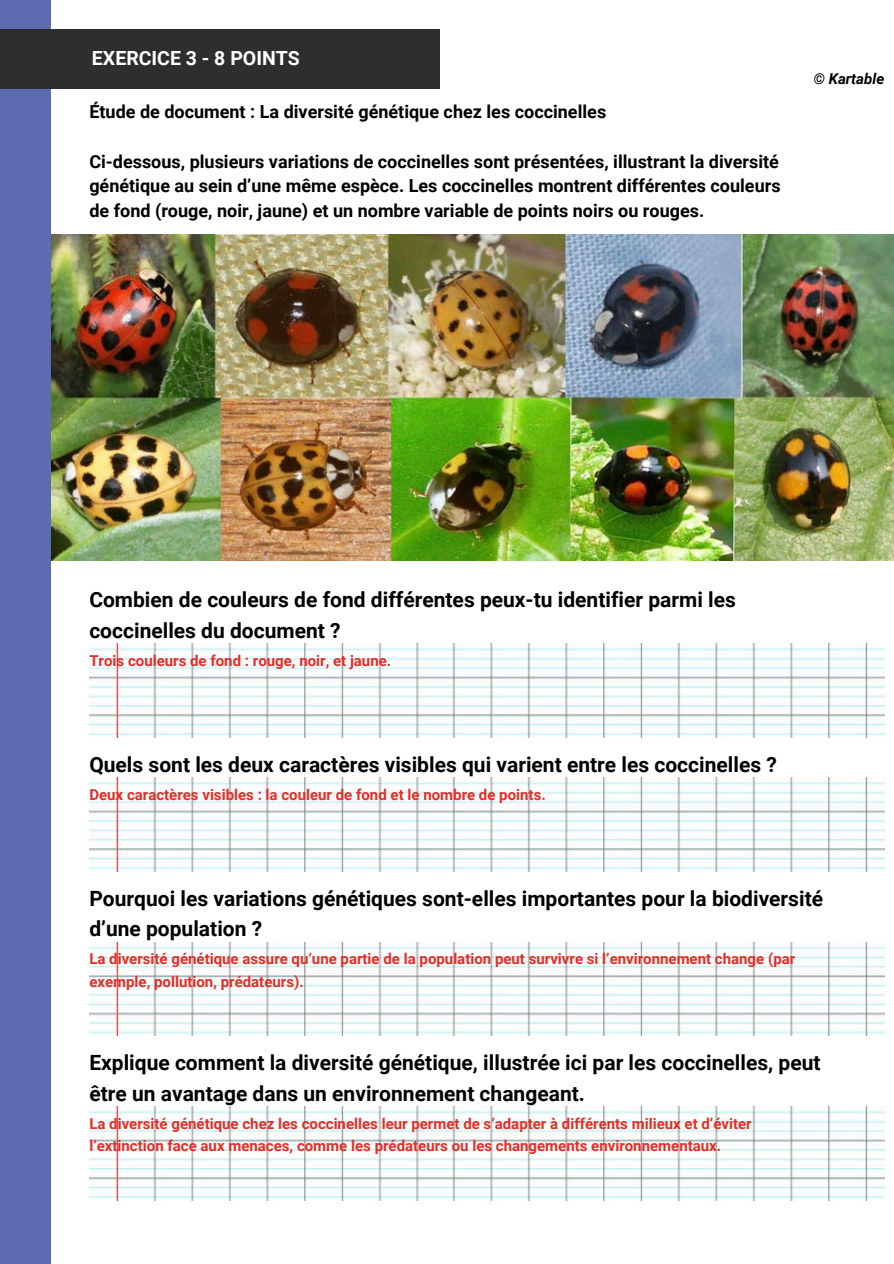
<style>
.page{position:relative;width:894px;height:1264px;background:#fff}
.page>*{position:absolute;margin:0;border:0;box-sizing:border-box;transform-origin:0 0}
.t1{font:700 21px/30.3px "Roboto";color:#000}
.t2{font:700 19.5px "Roboto";color:#fff}
.t3{font:700 18px/24.8px "Roboto";color:#000;text-align:justify}
.t4{font:700 15px/22.5px "Roboto";color:#e52d27}
.t5{font:italic 700 15px "Roboto";color:#000}
</style>
<div class="page">
<div style="left:0;top:0;width:51px;height:1263px;background:#5d6cb0"></div>
<div style="left:0;top:30px;width:440px;height:59px;background:#2e2e2e"></div>
<img style="left:659px;top:942px;width:225px;height:93px">
<img style="left:444px;top:942px;width:215px;height:93px">
<img style="left:89px;top:942px;width:355px;height:93px">
<img style="left:659px;top:1106px;width:225px;height:93px">
<img style="left:444px;top:1106px;width:215px;height:93px">
<img style="left:89px;top:1106px;width:355px;height:93px">
<img style="left:659px;top:643px;width:225px;height:94px">
<img style="left:444px;top:643px;width:215px;height:94px">
<img style="left:89px;top:643px;width:355px;height:94px">
<img style="left:659px;top:777px;width:225px;height:94px">
<img style="left:444px;top:777px;width:215px;height:94px">
<img style="left:89px;top:777px;width:355px;height:94px">
<img style="left:51px;top:234px;width:842px;height:327px">
<h2 class="t2" style="left:92px;top:44px;width:209px">EXERCICE 3 - 8 POINTS</h2>
<p class="t3" style="left:89px;top:99px;width:518px">Étude de document : La diversité génétique chez les coccinelles</p>
<p class="t3" style="left:89px;top:148px;width:692px">Ci-dessous, plusieurs variations de coccinelles sont présentées, illustrant la diversité génétique au sein d’une même espèce. Les coccinelles montrent différentes couleurs de fond (rouge, noir, jaune) et un nombre variable de points noirs ou rouges.</p>
<p class="t5" style="left:813px;top:68px;width:72px">© Kartable</p>
<h1 class="t1" style="left:89px;top:584px;width:647px">Combien de couleurs de fond différentes peux-tu identifier parmi les coccinelles du document ?</h1>
<p class="t4" style="left:89px;top:648px;width:303px">Trois couleurs de fond : rouge, noir, et jaune.</p>
<h1 class="t1" style="left:89px;top:748px;width:688px">Quels sont les deux caractères visibles qui varient entre les coccinelles ?</h1>
<p class="t4" style="left:89px;top:782px;width:458px">Deux caractères visibles : la couleur de fond et le nombre de points.</p>
<h1 class="t1" style="left:89px;top:882px;width:735px">Pourquoi les variations génétiques sont-elles importantes pour la biodiversité d’une population ?</h1>
<p class="t4" style="left:89px;top:947px;width:707px">La diversité génétique assure qu’une partie de la population peut survivre si l’environnement change (par exemple, pollution, prédateurs).</p>
<h1 class="t1" style="left:89px;top:1046px;width:732px">Explique comment la diversité génétique, illustrée ici par les coccinelles, peut être un avantage dans un environnement changeant.</h1>
<p class="t4" style="left:89px;top:1111px;width:663px">La diversité génétique chez les coccinelles leur permet de s’adapter à différents milieux et d’éviter l’extinction face aux menaces, comme les prédateurs ou les changements environnementaux.</p>
</div>
